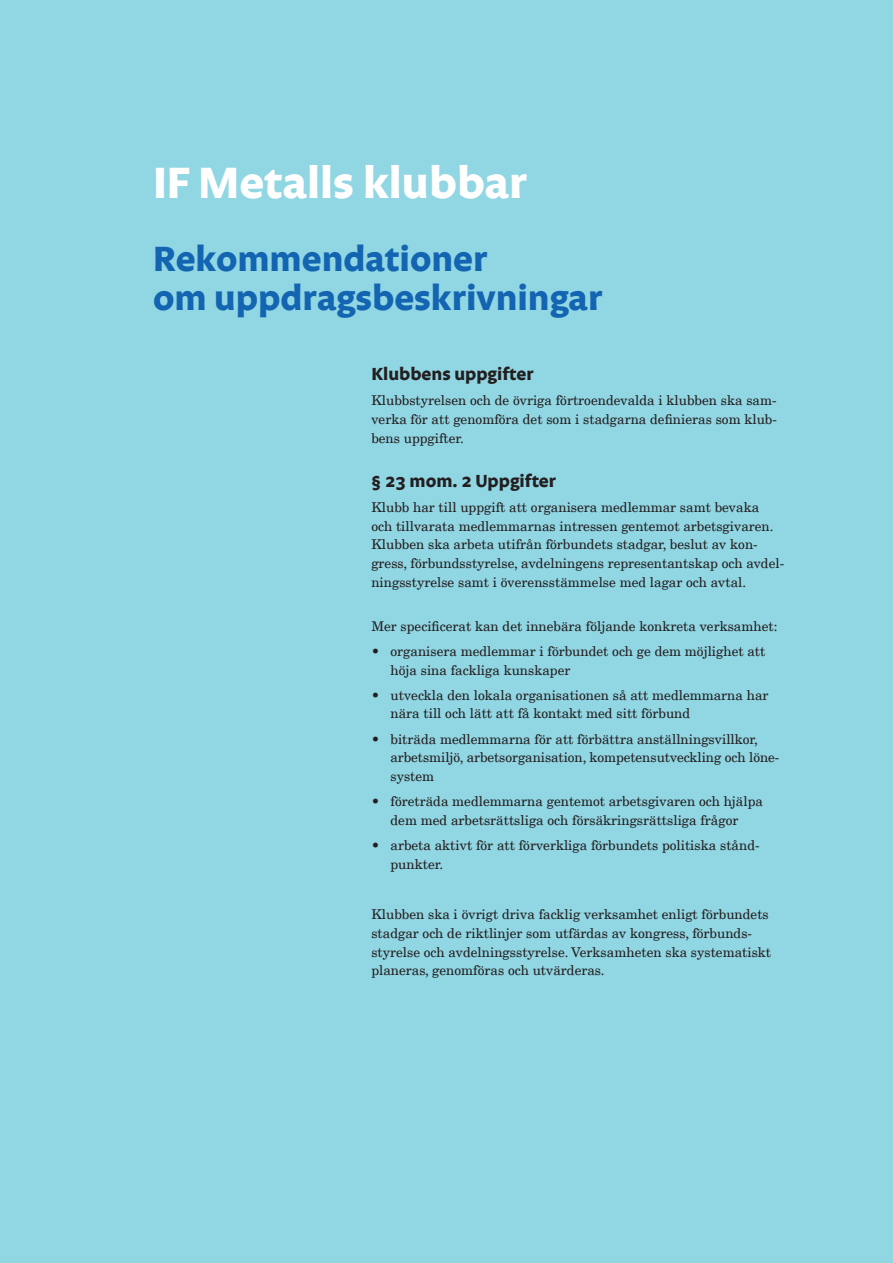
<style>
.page{position:relative;width:893px;height:1263px;background:#91d6e3}
.page>*{position:absolute;margin:0;border:0;box-sizing:border-box;transform-origin:0 0}
.t1{font:700 45px "Legato";color:#fff}
.t2{font:700 36px/39px "Legato";color:#1365b2}
.t3{font:700 18px "Legato";color:#231f20}
.t4{font:13.5px/18.8px "New Century Schlbk LT";color:#231f20}
</style>
<div class="page">
<h1 class="t1" style="left:153px;top:156px;width:376px">IF Metalls klubbar</h1>
<h2 class="t2" style="left:153px;top:241px;width:451px">Rekommendationer<br>om uppdragsbeskrivningar</h2>
<h3 class="t3" style="left:371px;top:363px;width:164px">Klubbens uppgifter</h3>
<p class="t4" style="left:371px;top:391px;width:407px;text-align:justify">Klubbstyrelsen och de övriga förtroendevalda i klubben ska sam&shy;verka för att genomföra det som i stadgarna definieras som klub&shy;bens uppgifter.</p>
<h3 class="t3" style="left:371px;top:470px;width:186px">§ 23 mom. 2 Uppgifter</h3>
<p class="t4" style="left:371px;top:498px;width:414px">Klubb har till uppgift att organisera medlemmar samt bevaka<br>och tillvarata medlemmarnas intressen gentemot arbetsgivaren.<br>Klubben ska arbeta utifrån förbundets stadgar, beslut av kon&shy;gress, förbundsstyrelse, avdelningens representantskap och avdel&shy;ningsstyrelse samt i överensstämmelse med lagar och avtal.</p>
<p class="t4" style="left:371px;top:616px;width:408px">Mer specificerat kan det innebära följande konkreta verksamhet:</p>
<p class="t4" style="left:390px;top:642px;width:376px;text-indent:-19px">• organisera medlemmar i förbundet och ge dem möjlighet att höja sina fackliga kunskaper</p>
<p class="t4" style="left:390px;top:685px;width:379px;text-indent:-19px">• utveckla den lokala organisationen så att medlemmarna har nära till och lätt att få kontakt med sitt förbund</p>
<p class="t4" style="left:390px;top:729px;width:390px;text-indent:-19px">• biträda medlemmarna för att förbättra anställningsvillkor, arbetsmiljö, arbetsorganisation, kompetensutveckling och löne&shy;system</p>
<p class="t4" style="left:371px;top:792px;width:393px;text-align:center">• företräda medlemmarna gentemot arbetsgivaren och hjälpa dem med arbetsrättsliga och försäkringsrättsliga frågor</p>
<p class="t4" style="left:390px;top:836px;width:371px;text-indent:-19px">• arbeta aktivt för att förverkliga förbundets politiska stånd&shy;punkter.</p>
<p class="t4" style="left:371px;top:905px;width:401px">Klubben ska i övrigt driva facklig verksamhet enligt förbundets stadgar och de riktlinjer som utfärdas av kongress, förbunds&shy;styrelse och avdelningsstyrelse. Verksamheten ska systematiskt planeras, genomföras och utvärderas.</p>
</div>
